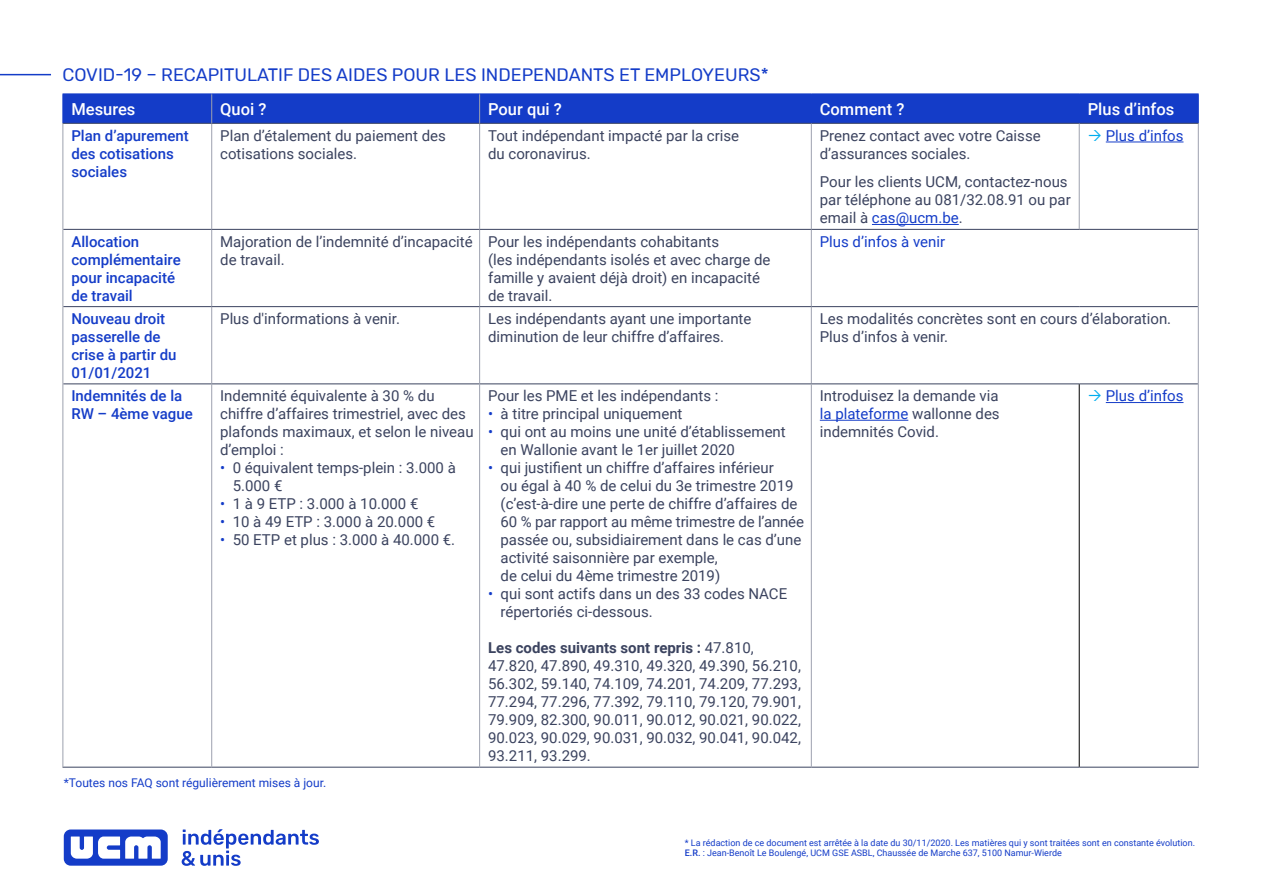
<style>
.page{position:relative;width:1263px;height:893px;background:#fff}
.page>*{position:absolute;margin:0;border:0;box-sizing:border-box;transform-origin:0 0}
.t1{font:18px "Rubik";color:#143cc8}
.t2{font:500 16.5px "Roboto";color:#fff}
.t3{font:15px/18px "Roboto";color:#3b435f}
.t4{font:500 15px/18px "Roboto";color:#143cc8}
.t5{font:15px "Roboto";color:#143cc8}
.t6{font:12px "Roboto";color:#143cc8}
.t7{font:9px/10.8px "Roboto";color:#143cc8}
.s1{color:#143cc8}
.s2{font-weight:700}
.s3{font-weight:500}
</style>
<div class="page">
<div style="left:64px;top:829px;width:104px;height:37px;background:#143cc8;border-radius:7px"></div>
<svg style="left:71px;top:836px;width:90px;height:23px"></svg>
<svg style="left:182px;top:829px;width:137px;height:37px"></svg>
<hr style="left:63px;top:123px;width:149px;height:1px;background:#3b435f">
<hr style="left:212px;top:123px;width:268px;height:1px;background:#3b435f">
<hr style="left:480px;top:123px;width:331px;height:1px;background:#3b435f">
<hr style="left:811px;top:123px;width:268px;height:1px;background:#3b435f">
<hr style="left:1079px;top:123px;width:120px;height:1px;background:#3b435f">
<hr style="left:63px;top:229px;width:149px;height:1px;background:#3b435f">
<hr style="left:212px;top:229px;width:268px;height:1px;background:#3b435f">
<hr style="left:480px;top:229px;width:331px;height:1px;background:#3b435f">
<hr style="left:811px;top:229px;width:268px;height:1px;background:#3b435f">
<hr style="left:1079px;top:229px;width:119px;height:1px;background:#3b435f">
<hr style="left:63px;top:306px;width:149px;height:1px;background:#3b435f">
<hr style="left:212px;top:306px;width:268px;height:1px;background:#3b435f">
<hr style="left:480px;top:306px;width:331px;height:1px;background:#3b435f">
<hr style="left:811px;top:306px;width:268px;height:1px;background:#3b435f">
<hr style="left:1079px;top:306px;width:119px;height:1px;background:#3b435f">
<hr style="left:63px;top:383px;width:149px;height:1px;background:#3b435f">
<hr style="left:212px;top:383px;width:268px;height:1px;background:#3b435f">
<hr style="left:480px;top:383px;width:331px;height:1px;background:#3b435f">
<hr style="left:1079px;top:383px;width:119px;height:1px;background:#3b435f">
<hr style="left:63px;top:767px;width:149px;height:1px;background:#3b435f">
<hr style="left:212px;top:767px;width:268px;height:1px;background:#3b435f">
<hr style="left:480px;top:767px;width:331px;height:1px;background:#3b435f">
<hr style="left:1079px;top:767px;width:120px;height:1px;background:#3b435f">
<hr style="left:63px;top:124px;width:1px;height:105px;background:#9da1af">
<hr style="left:211px;top:124px;width:1px;height:105px;background:#9da1af">
<hr style="left:479px;top:124px;width:1px;height:105px;background:#9da1af">
<hr style="left:811px;top:124px;width:1px;height:105px;background:#9da1af">
<hr style="left:1079px;top:124px;width:1px;height:105px;background:#9da1af">
<hr style="left:1198px;top:124px;width:1px;height:105px;background:#9da1af">
<hr style="left:63px;top:229px;width:1px;height:78px;background:#9da1af">
<hr style="left:211px;top:230px;width:1px;height:76px;background:#9da1af">
<hr style="left:479px;top:230px;width:1px;height:76px;background:#9da1af">
<hr style="left:811px;top:230px;width:1px;height:76px;background:#9da1af">
<hr style="left:1198px;top:229px;width:1px;height:78px;background:#9da1af">
<hr style="left:63px;top:307px;width:1px;height:77px;background:#9da1af">
<hr style="left:211px;top:307px;width:1px;height:76px;background:#9da1af">
<hr style="left:479px;top:307px;width:1px;height:76px;background:#9da1af">
<hr style="left:811px;top:307px;width:1px;height:76px;background:#9da1af">
<hr style="left:1198px;top:307px;width:1px;height:77px;background:#9da1af">
<hr style="left:63px;top:384px;width:1px;height:383px;background:#9da1af">
<hr style="left:211px;top:384px;width:1px;height:383px;background:#9da1af">
<hr style="left:479px;top:384px;width:1px;height:383px;background:#9da1af">
<hr style="left:1198px;top:384px;width:1px;height:383px;background:#9da1af">
<div style="left:63px;top:94px;width:1136px;height:29px;background:#143cc8"></div>
<hr style="left:811px;top:383px;width:268px;height:1px;background:#3b435f">
<hr style="left:811px;top:767px;width:268px;height:1px;background:#3b435f">
<hr style="left:811px;top:384px;width:1px;height:383px;background:#9da1af">
<hr style="left:1079px;top:384px;width:1px;height:383px;background:#000">
<hr style="left:872px;top:224px;width:87px;height:1px;background:#143cc8">
<hr style="left:1106px;top:142px;width:77px;height:1px;background:#143cc8">
<hr style="left:820px;top:420px;width:88px;height:1px;background:#143cc8">
<hr style="left:1106px;top:402px;width:77px;height:1px;background:#143cc8">
<hr style="left:0;top:74px;width:51px;height:1px;background:#143cc8">
<p class="t1" style="left:63px;top:64px;width:708px">COVID-19 – RECAPITULATIF DES AIDES POUR LES INDEPENDANTS ET EMPLOYEURS*</p>
<p class="t2" style="left:71px;top:97px;width:66px">Mesures</p>
<p class="t2" style="left:220px;top:97px;width:48px">Quoi ?</p>
<p class="t2" style="left:488px;top:97px;width:75px">Pour qui ?</p>
<p class="t2" style="left:820px;top:97px;width:86px">Comment ?</p>
<p class="t2" style="left:1088px;top:97px;width:88px">Plus d’infos</p>
<p class="t4" style="left:71px;top:126px;width:119px">Plan d’apurement des cotisations sociales</p>
<p class="t3" style="left:220px;top:126px;width:227px">Plan d’étalement du paiement des cotisations sociales.</p>
<p class="t3" style="left:488px;top:126px;width:253px">Tout indépendant impacté par la crise du coronavirus.</p>
<p class="t3" style="left:820px;top:126px;width:222px">Prenez contact avec votre Caisse d’assurances sociales.</p>
<p class="t3" style="left:820px;top:172px;width:252px">Pour les clients UCM, contactez-nous par téléphone au 081/32.08.91 ou par email à <span class="s1">cas@ucm.be</span>.</p>
<p class="t5" style="left:1106px;top:125px;width:79px">Plus d’infos</p>
<p class="t4" style="left:71px;top:232px;width:111px">Allocation complémentaire pour incapacité de travail</p>
<p class="t3" style="left:220px;top:232px;width:254px">Majoration de l’indemnité d’incapacité de travail.</p>
<p class="t3" style="left:488px;top:232px;width:284px">Pour les indépendants cohabitants<br>(les indépendants isolés et avec charge de famille y avaient déjà droit) en incapacité de travail.</p>
<p class="t5" style="left:820px;top:231px;width:127px">Plus d’infos à venir</p>
<p class="t4" style="left:71px;top:309px;width:107px">Nouveau droit passerelle de crise à partir du<br>01/01/2021</p>
<p class="t3" style="left:220px;top:309px;width:181px">Plus d'informations à venir.</p>
<p class="t3" style="left:488px;top:309px;width:265px">Les indépendants ayant une importante diminution de leur chiffre d’affaires.</p>
<p class="t3" style="left:820px;top:309px;width:353px">Les modalités concrètes sont en cours d’élaboration.<br>Plus d’infos à venir.</p>
<p class="t4" style="left:71px;top:386px;width:123px">Indemnités de la<br>RW – 4ème vague</p>
<p class="t3" style="left:220px;top:386px;width:255px">Indemnité équivalente à 30 % du chiffre d’affaires trimestriel, avec des plafonds maximaux, et selon le niveau d’emploi :</p>
<p class="t3" style="left:233px;top:458px;width:225px;text-indent:-12px"><span class="s1">•</span> 0 équivalent temps-plein : 3.000 à<br>5.000 €</p>
<p class="t3" style="left:220px;top:494px;width:200px"><span class="s1">•</span> 1 à 9 ETP : 3.000 à 10.000 €</p>
<p class="t3" style="left:220px;top:512px;width:217px"><span class="s1">•</span> 10 à 49 ETP : 3.000 à 20.000 €</p>
<p class="t3" style="left:220px;top:530px;width:237px"><span class="s1">•</span> 50 ETP et plus : 3.000 à 40.000 €.</p>
<p class="t3" style="left:820px;top:386px;width:181px;text-align:justify">Introduisez la demande via <span class="s1">la plateforme</span> wallonne des indemnités Covid.</p>
<p class="t5" style="left:1106px;top:386px;width:79px">Plus d’infos</p>
<p class="t3" style="left:488px;top:386px;width:232px">Pour les PME et les indépendants :</p>
<p class="t3" style="left:488px;top:404px;width:196px"><span class="s1">•</span> à titre principal uniquement</p>
<p class="t3" style="left:501px;top:422px;width:287px;text-indent:-12px"><span class="s1">•</span> qui ont au moins une unité d’établissement en Wallonie avant le 1er juillet 2020</p>
<p class="t3" style="left:501px;top:458px;width:305px;text-indent:-12px"><span class="s1">•</span> qui justifient un chiffre d’affaires inférieur<br>ou égal à 40 % de celui du 3e trimestre 2019 (c’est-à-dire une perte de chiffre d’affaires de 60 % par rapport au même trimestre de l’année passée ou, subsidiairement dans le cas d’une activité saisonnière par exemple,<br>de celui du 4ème trimestre 2019)</p>
<p class="t3" style="left:501px;top:584px;width:288px;text-indent:-12px"><span class="s1">•</span> qui sont actifs dans un des 33 codes NACE répertoriés ci-dessous.</p>
<p class="t3" style="left:488px;top:638px;width:314px"><span class="s2">Les codes suivants sont repris :</span> 47.810, 47.820, 47.890, 49.310, 49.320, 49.390, 56.210, 56.302, 59.140, 74.109, 74.201, 74.209, 77.293, 77.294, 77.296, 77.392, 79.110, 79.120, 79.901, 79.909, 82.300, 90.011, 90.012, 90.021, 90.022, 90.023, 90.029, 90.031, 90.032, 90.041, 90.042, 93.211, 93.299.</p>
<p class="t6" style="left:64px;top:774px;width:264px">*Toutes nos FAQ sont régulièrement mises à jour.</p>
<p class="t7" style="left:685px;top:836px;width:512px">* La rédaction de ce document est arrêtée à la date du 30/11/2020. Les matières qui y sont traitées sont en constante évolution.<br><span class="s3">E.R.</span> : Jean-Benoît Le Boulengé, UCM GSE ASBL, Chaussée de Marche 637, 5100 Namur-Wierde</p>
</div>
